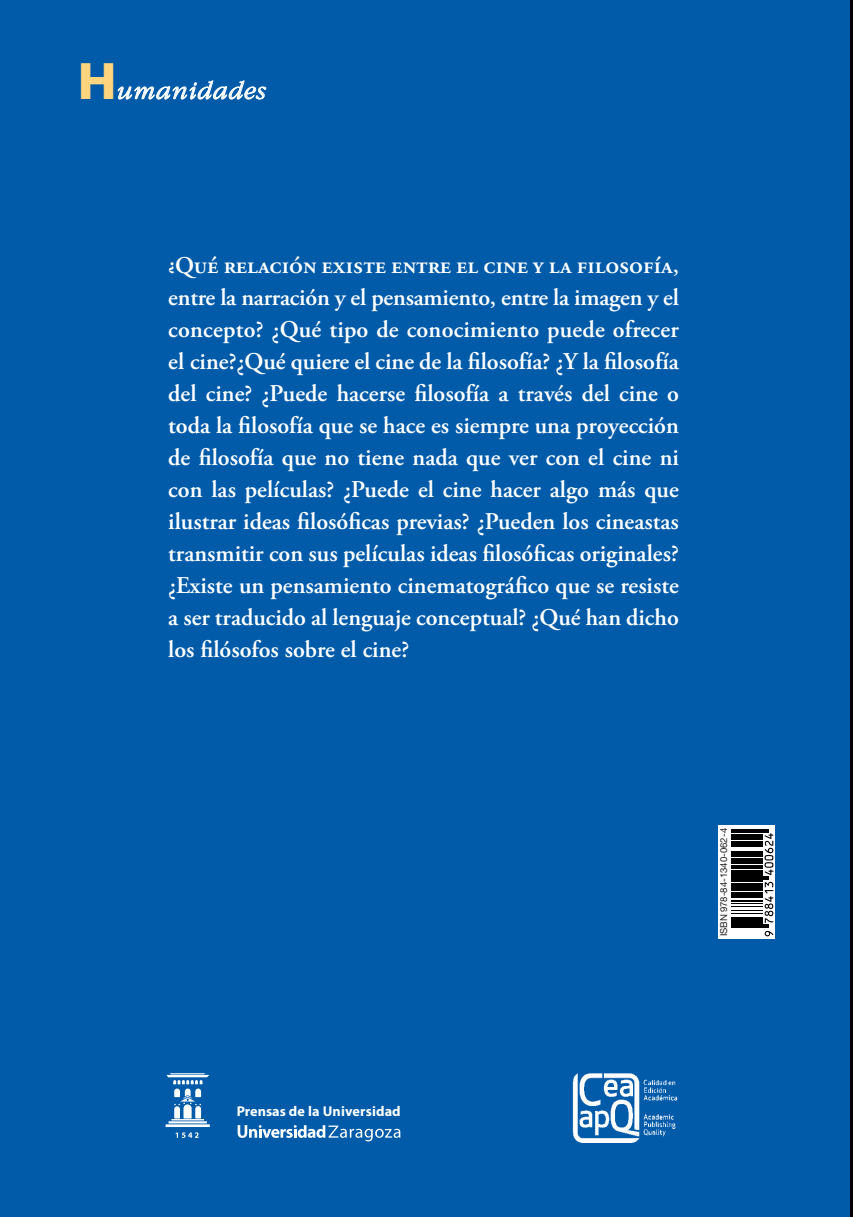
<style>
.page{position:relative;width:853px;height:1217px;background:#fff}
.page>*{position:absolute;margin:0;border:0;box-sizing:border-box;transform-origin:0 0}
.t1{font:italic 300 25.8px "Garamond";letter-spacing:.04em;color:#fff}
.t2{font:600 24px/32px "Adobe Garamond Pro";color:#fff;text-align:justify}
.t3{font:700 14.2px "Myriad Pro";letter-spacing:.01em;color:#fff}
.t4{font:9.6px "Helvetica Neue LT Std";color:#231f20}
.s1{font-family:"Futura";font-weight:700;font-style:normal;font-size:47.6px;color:#fed57e}
</style>
<div class="page">
<div style="left:0;top:0;width:849px;height:1217px;background:#015ba9"></div>
<svg style="left:118px;top:80px;width:148px;height:19px"></svg>
<svg style="left:237px;top:1125px;width:163px;height:16px"></svg>
<svg style="left:165px;top:1073px;width:45px;height:65px"></svg>
<img style="left:572px;top:1073px;width:106px;height:69px">
<svg style="left:718px;top:825px;width:56px;height:114px;background:#b8b8b8"></svg>
<div style="left:719px;top:828px;width:9px;height:108px;background:#fff"></div>
<svg style="left:764px;top:931px;width:9px;height:5px"></svg>
<hr style="left:731px;top:926px;width:37px;height:1px;background:#000">
<hr style="left:731px;top:924px;width:37px;height:1px;background:#000">
<hr style="left:731px;top:920px;width:32px;height:3px;background:#000">
<hr style="left:731px;top:917px;width:32px;height:2px;background:#000">
<hr style="left:731px;top:913px;width:32px;height:1px;background:#000">
<hr style="left:731px;top:910px;width:32px;height:1px;background:#000">
<hr style="left:731px;top:906px;width:32px;height:1px;background:#000">
<hr style="left:731px;top:903px;width:32px;height:1px;background:#000">
<hr style="left:731px;top:901px;width:32px;height:1px;background:#000">
<hr style="left:731px;top:895px;width:32px;height:2px;background:#000">
<hr style="left:731px;top:892px;width:32px;height:2px;background:#000">
<hr style="left:731px;top:888px;width:32px;height:2px;background:#000">
<svg style="left:764px;top:882px;width:9px;height:41px"></svg>
<hr style="left:731px;top:883px;width:32px;height:4px;background:#000">
<hr style="left:731px;top:881px;width:32px;height:1px;background:#000">
<hr style="left:731px;top:879px;width:37px;height:1px;background:#000">
<hr style="left:731px;top:877px;width:37px;height:1px;background:#000">
<hr style="left:731px;top:875px;width:32px;height:1px;background:#000">
<hr style="left:731px;top:871px;width:32px;height:3px;background:#000">
<hr style="left:731px;top:865px;width:32px;height:4px;background:#000">
<hr style="left:731px;top:862px;width:32px;height:1px;background:#000">
<hr style="left:731px;top:858px;width:32px;height:3px;background:#000">
<hr style="left:731px;top:855px;width:32px;height:1px;background:#000">
<hr style="left:731px;top:853px;width:32px;height:1px;background:#000">
<hr style="left:731px;top:851px;width:32px;height:1px;background:#000">
<hr style="left:731px;top:845px;width:32px;height:2px;background:#000">
<hr style="left:731px;top:842px;width:32px;height:2px;background:#000">
<svg style="left:764px;top:833px;width:9px;height:42px"></svg>
<hr style="left:731px;top:839px;width:32px;height:1px;background:#000">
<hr style="left:731px;top:834px;width:32px;height:4px;background:#000">
<hr style="left:731px;top:831px;width:37px;height:1px;background:#000">
<hr style="left:731px;top:829px;width:37px;height:1px;background:#000">
<p class="t1" style="left:78px;top:77px;width:187px"><span class="s1">H</span>umanidades</p>
<p class="t2" style="left:168px;top:250px;width:512px">¿Qué relación existe entre el cine y la filosofía, entre la narración y el pensamiento, entre la imagen y el concepto? ¿Qué tipo de conocimiento puede ofrecer el cine?¿Qué quiere el cine de la filosofía? ¿Y la filosofía del cine? ¿Puede hacerse filosofía a través del cine o toda la filosofía que se hace es siempre una proyección de filosofía que no tiene nada que ver con el cine ni con las películas? ¿Puede el cine hacer algo más que ilustrar ideas filosóficas previas? ¿Pueden los cineastas transmitir con sus películas ideas filosóficas originales? ¿Existe un pensamiento cinematográfico que se resiste a ser traducido al lenguaje conceptual? ¿Qué han dicho los filósofos sobre el cine?</p>
<p class="t3" style="left:237px;top:1101px;width:165px">Prensas de la Universidad</p>
<p class="t4" style="left:718px;top:936px;width:110px;rotate:-90deg">ISBN 978-84-1340-062-4</p>
</div>
